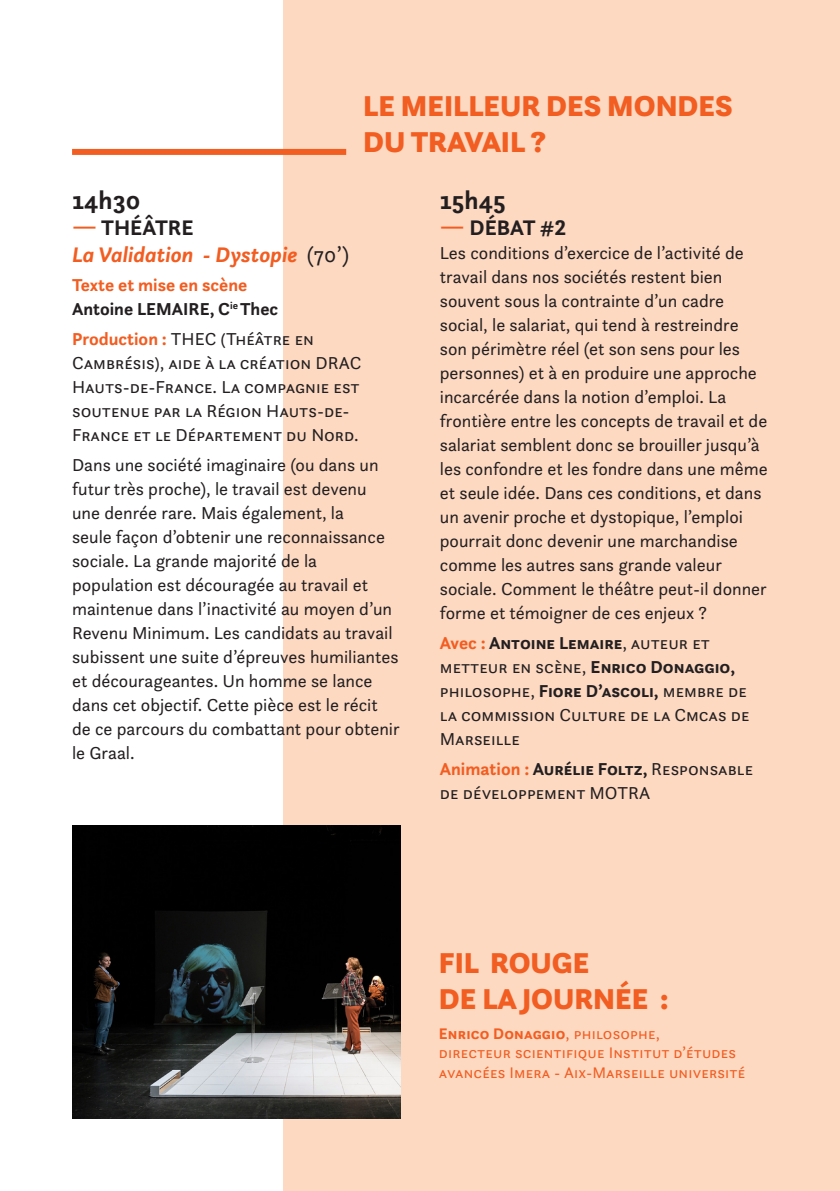
<style>
.page{position:relative;width:840px;height:1191px;background:#fff}
.page>*{position:absolute;margin:0;border:0;box-sizing:border-box;transform-origin:0 0}
.t1{font:900 30px/36px "Questa Sans";color:#f25d21}
.t2{font:700 26px "Questa Sans";color:#231f20}
.t3{font:italic 700 22px/26.4px "Questa Sans";color:#f25d21}
.t4{font:700 22px "Questa Sans";letter-spacing:-.005em;color:#231f20}
.t5{font:18px/24px "Questa Sans";color:#231f20}
.t6{font:700 18px/24px "Questa Sans";color:#231f20}
.t7{font:16px/19.2px "Questa Sans";letter-spacing:.01em;color:#f25d21}
.s1{font-style:normal}
.s2{font-style:normal;color:#231f20}
.s3{font-weight:400;font-style:normal;color:#231f20}
.s4{color:#f25d21}
.s5{font-weight:700;color:#f25d21}
.s6{font-weight:700}
</style>
<div class="page">
<div style="left:283px;top:0;width:556px;height:1191px;background:#fdd9c2"></div>
<div style="left:72px;top:149px;width:274px;height:6px;background:#f25d21"></div>
<img style="left:72px;top:825px;width:328px;height:294px">
<p class="t1" style="left:363px;top:87px;width:371px">LE MEILLEUR DES MONDES<br>DU TRAVAIL ?</p>
<p class="t2" style="left:72px;top:183px;width:70px">14h30</p>
<p class="t3" style="left:72px;top:214px;width:279px"><span class="s1">—</span> <span class="s2">THÉÂTRE<br></span>La Validation - Dystopie <span class="s3">(70’)</span></p>
<p class="t6" style="left:72px;top:273px;width:208px"><span class="s4">Texte et mise en scène<br></span>Antoine LEMAIRE, C<sup>ie</sup> Thec</p>
<p class="t5" style="left:72px;top:326px;width:291px"><span class="s5">Production :</span> THEC (Théâtre en Cambrésis), aide à la création DRAC Hauts-de-France. La compagnie est soutenue par la Région Hauts-de-France et le Département du Nord.</p>
<p class="t5" style="left:72px;top:452px;width:329px">Dans une société imaginaire (ou dans un futur très proche), le travail est devenu<br>une denrée rare. Mais également, la<br>seule façon d’obtenir une reconnaissance sociale. La grande majorité de la population est découragée au travail et maintenue dans l’inactivité au moyen d’un Revenu Minimum. Les candidats au travail subissent une suite d’épreuves humiliantes et décourageantes. Un homme se lance dans cet objectif. Cette pièce est le récit de ce parcours du combattant pour obtenir le Graal.</p>
<p class="t2" style="left:439px;top:183px;width:67px">15h45</p>
<p class="t4" style="left:439px;top:214px;width:128px"><span class="s4">—</span> DÉBAT #2</p>
<p class="t5" style="left:439px;top:240px;width:329px">Les conditions d’exercice de l’activité de travail dans nos sociétés restent bien souvent sous la contrainte d’un cadre social, le salariat, qui tend à restreindre son périmètre réel (et son sens pour les personnes) et à en produire une approche incarcérée dans la notion d’emploi. La frontière entre les concepts de travail et de salariat semblent donc se brouiller jusqu’à les confondre et les fondre dans une même et seule idée. Dans ces conditions, et dans un avenir proche et dystopique, l’emploi pourrait donc devenir une marchandise comme les autres sans grande valeur sociale. Comment le théâtre peut-il donner forme et témoigner de ces enjeux ?</p>
<p class="t5" style="left:439px;top:630px;width:311px"><span class="s5">Avec :</span> <span class="s6">Antoine Lemaire</span>, auteur et metteur en scène, <span class="s6">Enrico Donaggio, </span>philosophe, <span class="s6">Fiore D’ascoli,</span> membre de la commission Culture de la Cmcas de<br>Marseille</p>
<p class="t5" style="left:439px;top:756px;width:315px"><span class="s5">Animation :</span> <span class="s6">Aurélie Foltz,</span> Responsable de développement MOTRA</p>
<p class="t1" style="left:438px;top:944px;width:231px">FIL ROUGE<br>DE LA JOURNÉE :</p>
<p class="t7" style="left:438px;top:1023px;width:308px"><span class="s6">Enrico Donaggio</span>, philosophe,<br>directeur scientifique Institut d’études avancées Imera - Aix-Marseille université</p>
</div>
